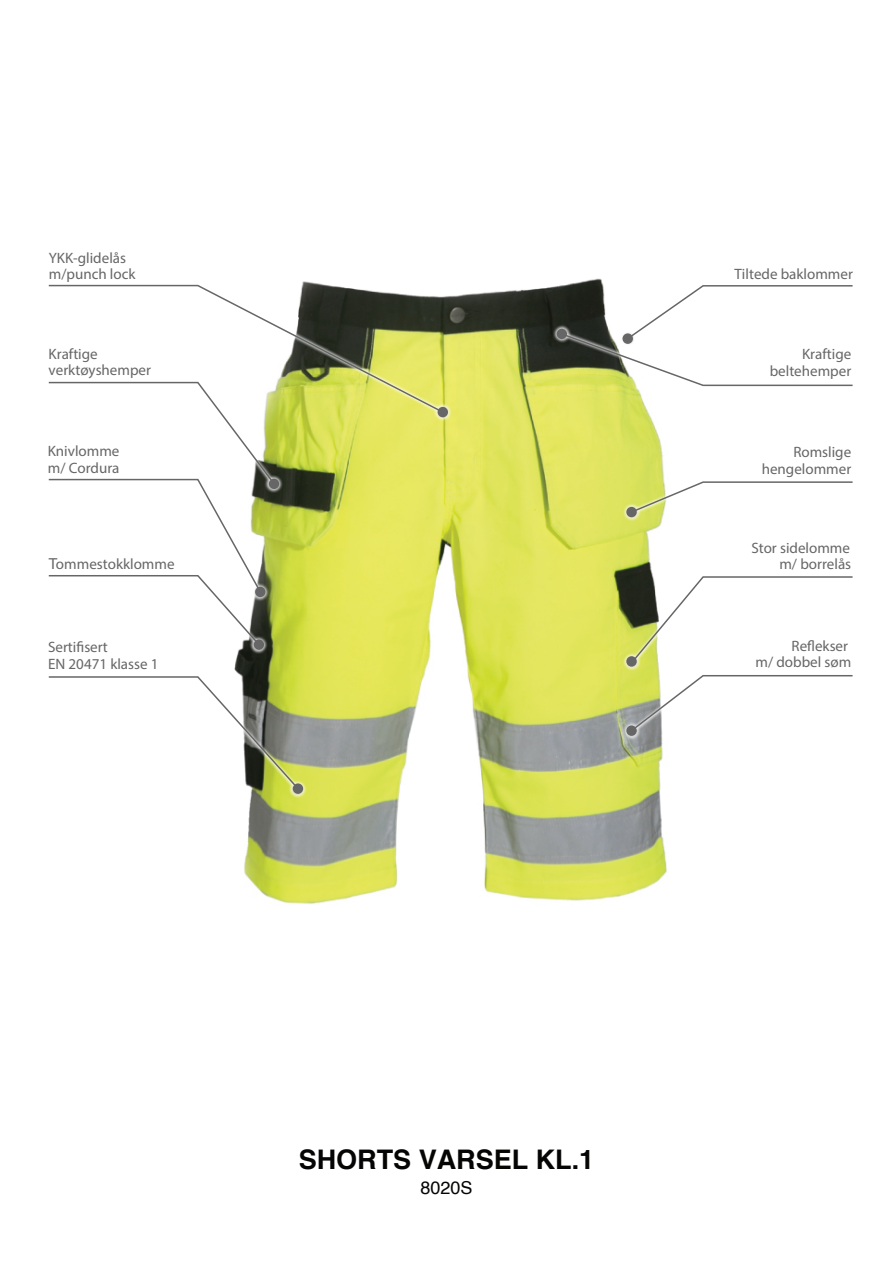
<style>
.page{position:relative;width:893px;height:1263px;background:#fff}
.page>*{position:absolute;margin:0;border:0;box-sizing:border-box;transform-origin:0 0}
.t1{font:700 27px "Helvetica";color:#050504}
.t2{font:18px "Helvetica";color:#050504}
.t3{font:15px/16.8px "Myriad Pro";color:#676666}
.s1{font-family:"Arial"}
</style>
<div class="page">
<img style="left:244px;top:278px;width:423px;height:626px">
<img style="left:234px;top:281px;width:433px;height:517px">
<svg style="left:48px;top:284px;width:397px;height:130px"></svg>
<svg style="left:48px;top:381px;width:228px;height:266px"></svg>
<svg style="left:48px;top:675px;width:252px;height:116px"></svg>
<svg style="left:560px;top:284px;width:293px;height:103px"></svg>
<svg style="left:630px;top:481px;width:223px;height:33px"></svg>
<svg style="left:630px;top:575px;width:223px;height:90px"></svg>
<svg style="left:629px;top:674px;width:224px;height:59px"></svg>
<div style="left:438px;top:407px;width:10px;height:10px;background:#676666;border-radius:50%"></div>
<div style="left:269px;top:479px;width:10px;height:10px;background:#676666;border-radius:50%"></div>
<div style="left:255px;top:587px;width:10px;height:10px;background:#676666;border-radius:50%"></div>
<div style="left:254px;top:639px;width:10px;height:11px;background:#676666;border-radius:50%"></div>
<div style="left:293px;top:783px;width:10px;height:11px;background:#676666;border-radius:50%"></div>
<div style="left:557px;top:329px;width:10px;height:10px;background:#676666;border-radius:50%"></div>
<div style="left:622px;top:333px;width:11px;height:11px;background:#676666;border-radius:50%"></div>
<div style="left:626px;top:507px;width:11px;height:10px;background:#676666;border-radius:50%"></div>
<div style="left:626px;top:656px;width:11px;height:11px;background:#676666;border-radius:50%"></div>
<div style="left:626px;top:725px;width:11px;height:11px;background:#676666;border-radius:50%"></div>
<p class="t3" style="left:49px;top:249px;width:88px">YKK-glidelås m/punch lock</p>
<p class="t3" style="left:49px;top:345px;width:104px">Kraftige verktøyshemper</p>
<p class="t3" style="left:48px;top:443px;width:73px">Knivlomme m/ Cordura</p>
<p class="t3" style="left:48px;top:555px;width:128px"><span class="s1">T</span>ommestokklomme</p>
<p class="t3" style="left:48px;top:638px;width:112px">Sertifisert<br>EN 20471 klasse 1</p>
<p class="t3" style="left:734px;top:265px;width:120px">Tiltede baklommer</p>
<p class="t3" style="left:770px;top:346px;width:83px;text-align:right">Kraftige beltehemper</p>
<p class="t3" style="left:762px;top:444px;width:91px;text-align:right">Romslige hengelommer</p>
<p class="t3" style="left:751px;top:539px;width:101px;text-align:right">Stor sidelomme m/ borrelås</p>
<p class="t3" style="left:755px;top:637px;width:97px;text-align:right">Reflekser<br>m/ dobbel søm</p>
<h1 class="t1" style="left:299px;top:1138px;width:297px">SHORTS VARSEL KL.1</h1>
<p class="t2" style="left:420px;top:1174px;width:54px">8020S</p>
</div>
